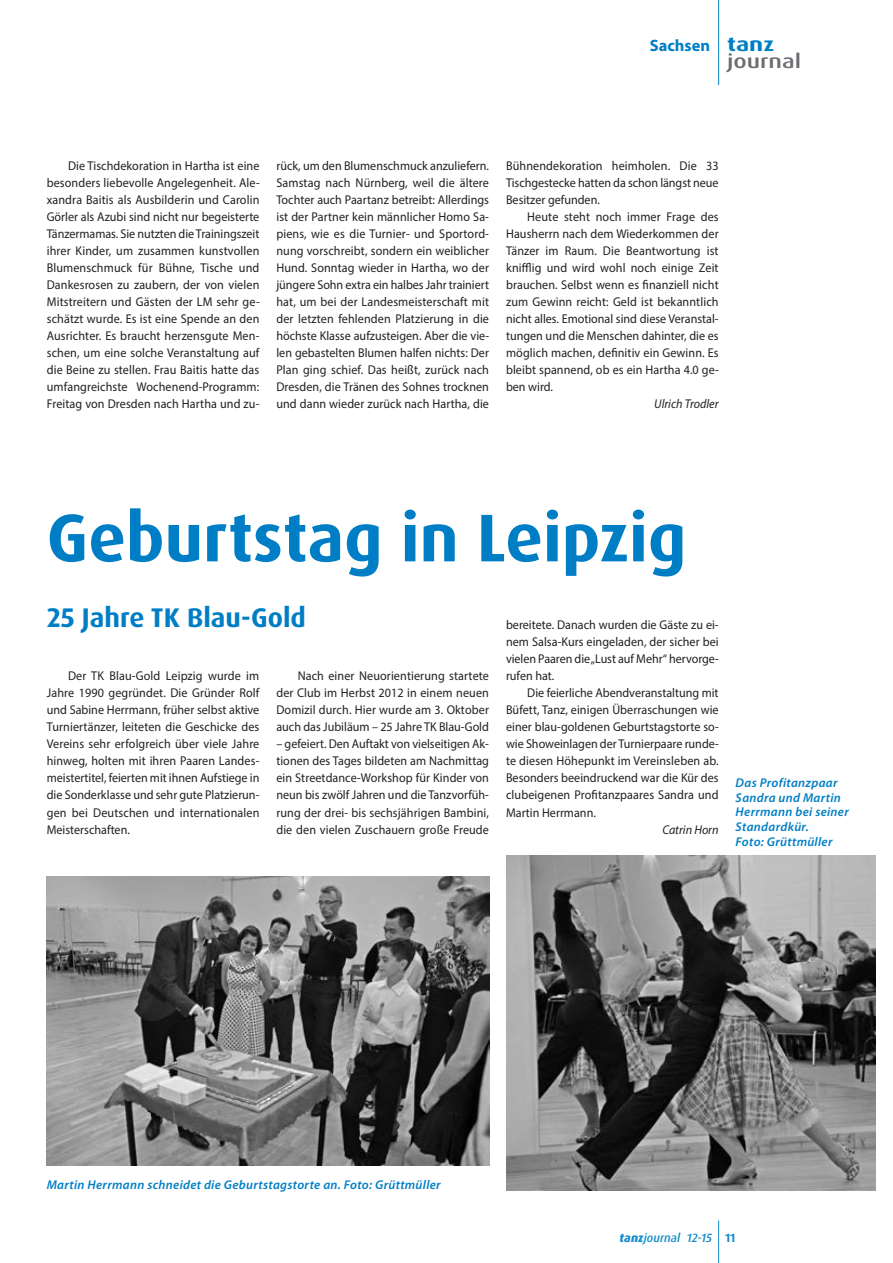
<style>
.page{position:relative;width:893px;height:1263px;background:#fff}
.page>*{position:absolute;margin:0;border:0;box-sizing:border-box;transform-origin:0 0}
.t1{font:700 67.5px "Dax OT";color:#007ec5}
.t2{font:700 27px "Dax OT";color:#007ec5}
.t3{font:500 19.5px "Dax OT";color:#6c6d70;scale:1.25 1}
.t4{font:700 19.5px "Dax OT";color:#007ec5;scale:1.25 1}
.t5{font:700 16.5px "Myriad Pro";color:#007ec5}
.t6{font:12.75px/17px "Myriad Pro";letter-spacing:.005em;color:#231f20;text-align:justify;scale:.95 1}
.t7{font:italic 600 12.75px/14.9px "Myriad Pro";letter-spacing:.025em;color:#007ec5}
.t8{font:italic 12.75px "Myriad Pro";color:#231f20;scale:.95 1}
.t9{font:italic 500 12px "Dax OT";color:#178dce}
.s1{font-weight:800}
.s2{font-weight:700;font-style:normal}
</style>
<div class="page">
<hr style="left:718px;top:1220px;width:1px;height:43px;background:#178dce">
<hr style="left:718px;top:0;width:1px;height:85px;background:#007ec5">
<img style="left:506px;top:855px;width:370px;height:336px">
<img style="left:47px;top:876px;width:442px;height:289px">
<p class="t5" style="left:650px;top:39px;width:62px">Sachsen</p>
<h3 class="t4" style="left:727px;top:36px;width:39px">tanz</h3>
<h3 class="t3" style="left:727px;top:49px;width:61px">journal</h3>
<p class="t6" style="left:47px;top:158px;width:226px;text-indent:21px">Die Tischdekoration in Hartha ist eine besonders liebevolle Angelegenheit. Ale&shy;xandra Baitis als Ausbilderin und Carolin Görler als Azubi sind nicht nur begeisterte Tänzermamas. Sie nutzten die Trainingszeit ihrer Kinder, um zusammen kunstvollen Blumenschmuck für Bühne, Tische und Dankesrosen zu zaubern, der von vielen Mitstreitern und Gästen der LM sehr ge&shy;schätzt wurde. Es ist eine Spende an den Ausrichter. Es braucht herzensgute Men&shy;schen, um eine solche Veranstaltung auf die Beine zu stellen. Frau Baitis hatte das umfangreichste Wochenend-Programm:<br>Freitag von Dresden nach Hartha und zu-</p>
<p class="t6" style="left:276px;top:158px;width:226px">rück, um den Blumenschmuck anzuliefern.<br>Samstag nach Nürnberg, weil die ältere Tochter auch Paartanz betreibt: Allerdings ist der Partner kein männlicher Homo Sa&shy;piens, wie es die Turnier- und Sportord&shy;nung vorschreibt, sondern ein weiblicher Hund. Sonntag wieder in Hartha, wo der jüngere Sohn extra ein halbes Jahr trainiert hat, um bei der Landesmeisterschaft mit der letzten fehlenden Platzierung in die höchste Klasse aufzusteigen. Aber die vie&shy;len gebastelten Blumen halfen nichts: Der Plan ging schief. Das heißt, zurück nach Dresden, die Tränen des Sohnes trocknen und dann wieder zurück nach Hartha, die</p>
<p class="t6" style="left:506px;top:158px;width:225px">Bühnendekoration heimholen. Die 33<br>Tischgestecke hatten da schon längst neue Besitzer gefunden.</p>
<p class="t6" style="left:506px;top:209px;width:226px;text-indent:21px">Heute steht noch immer Frage des Hausherrn nach dem Wiederkommen der Tänzer im Raum. Die Beantwortung ist knifflig und wird wohl noch einige Zeit brauchen. Selbst wenn es finanziell nicht zum Gewinn reicht: Geld ist bekanntlich nicht alles. Emotional sind diese Veranstal&shy;tungen und die Menschen dahinter, die es möglich machen, definitiv ein Gewinn. Es bleibt spannend, ob es ein Hartha 4.0 ge&shy;ben wird.</p>
<p class="t8" style="left:654px;top:399px;width:69px">Ulrich Trodler</p>
<h1 class="t1" style="left:47px;top:508px;width:641px">Geburtstag in Leipzig</h1>
<h2 class="t2" style="left:47px;top:606px;width:261px">25 Jahre TK Blau-Gold</h2>
<p class="t6" style="left:506px;top:618px;width:226px">bereitete. Danach wurden die Gäste zu ei&shy;nem Salsa-Kurs eingeladen, der sicher bei vielen Paaren die „Lust auf Mehr“ hervorge&shy;rufen hat.</p>
<p class="t6" style="left:506px;top:686px;width:226px;text-indent:21px">Die feierliche Abendveranstaltung mit Büfett, Tanz, einigen Überraschungen wie einer blau-goldenen Geburtstagstorte so&shy;wie Showeinlagen der Turnierpaare runde&shy;te diesen Höhepunkt im Vereinsleben ab.<br>Besonders beeindruckend war die Kür des clubeigenen Profitanzpaares Sandra und Martin Herrmann.</p>
<p class="t8" style="left:662px;top:824px;width:61px">Catrin Horn</p>
<p class="t6" style="left:47px;top:669px;width:225px;text-indent:21px">Der TK Blau-Gold Leipzig wurde im Jahre 1990 gegründet. Die Gründer Rolf und Sabine Herrmann, früher selbst aktive Turniertänzer, leiteten die Geschicke des Vereins sehr erfolgreich über viele Jahre hinweg, holten mit ihren Paaren Landes&shy;meistertitel, feierten mit ihnen Aufstiege in die Sonderklasse und sehr gute Platzierun&shy;gen bei Deutschen und internationalen Meisterschaften.</p>
<p class="t6" style="left:276px;top:669px;width:225px;text-indent:21px">Nach einer Neuorientierung startete der Club im Herbst 2012 in einem neuen Domizil durch. Hier wurde am 3. Oktober auch das Jubiläum – 25 Jahre TK Blau-Gold</p>
<p class="t6" style="left:276px;top:737px;width:225px">– gefeiert. Den Auftakt von vielseitigen Ak&shy;tionen des Tages bildeten am Nachmittag ein Streetdance-Workshop für Kinder von neun bis zwölf Jahren und die Tanzvorfüh&shy;rung der drei- bis sechsjährigen Bambini, die den vielen Zuschauern große Freude</p>
<p class="t7" style="left:736px;top:776px;width:115px">Das Profitanzpaar<br>Sandra und Martin<br>Herrmann bei seiner<br>Standardkür.<br>Foto: Grüttmüller</p>
<p class="t7" style="left:47px;top:1178px;width:395px">Martin Herrmann schneidet die Geburtstagstorte an. Foto: Grüttmüller</p>
<p class="t9" style="left:620px;top:1230px;width:117px"><span class="s1">tanz</span>journal 12-15 <span class="s2">11</span></p>
</div>
